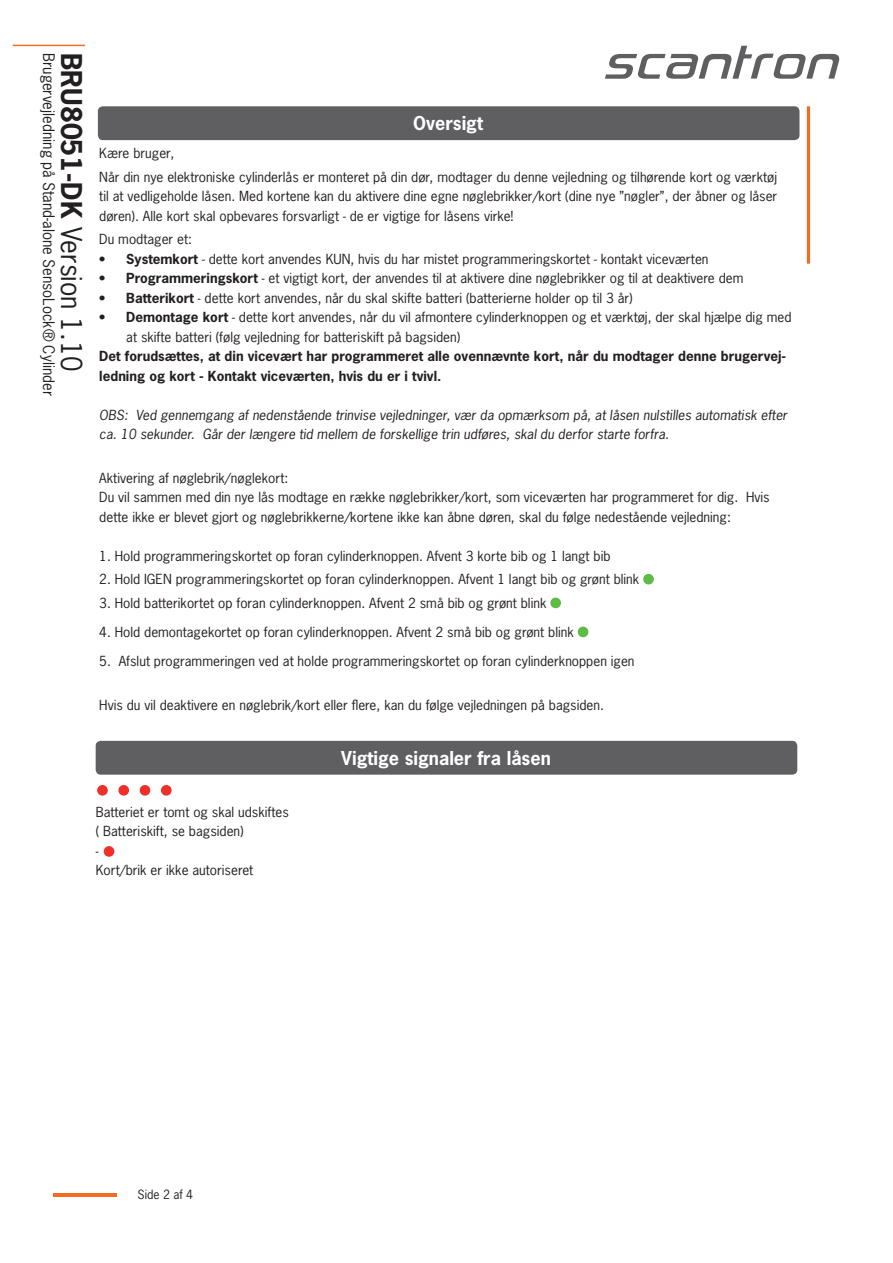
<style>
.page{position:relative;width:893px;height:1263px;background:#fff}
.page>*{position:absolute;margin:0;border:0;box-sizing:border-box;transform-origin:0 0}
.t1{font:27px "News Gothic Std";color:#231f20}
.t2{font:700 18px "News Gothic Std";color:#fff}
.t3{font:15px "News Gothic Std";color:#231f20}
.t4{font:13.05px/19.5px "News Gothic Std";color:#231f20}
.t5{font:italic 13.05px/19.5px "News Gothic Std";color:#231f20}
.t6{font:700 13.05px/19.5px "News Gothic Std";color:#231f20}
.t7{font:12px "News Gothic Std";color:#231f20}
.s1{font-weight:700}
</style>
<div class="page">
<svg style="left:605px;top:46px;width:234px;height:33px"></svg>
<hr style="left:807px;top:106px;width:3px;height:158px;background:#f36c21">
<hr style="left:13px;top:45px;width:72px;height:1px;background:#f36c21">
<hr style="left:53px;top:1193px;width:64px;height:3px;background:#f36c21">
<div style="left:644px;top:575px;width:9px;height:9px;background:#5dbb46;border-radius:50%"></div>
<div style="left:643px;top:574px;width:11px;height:10px;border:2px solid #5dbb46;border-radius:50%"></div>
<div style="left:551px;top:598px;width:9px;height:9px;background:#5dbb46;border-radius:50%"></div>
<div style="left:550px;top:598px;width:11px;height:10px;border:2px solid #5dbb46;border-radius:50%"></div>
<div style="left:578px;top:627px;width:10px;height:9px;background:#5dbb46;border-radius:50%"></div>
<div style="left:578px;top:627px;width:10px;height:10px;border:2px solid #5dbb46;border-radius:50%"></div>
<div style="left:162px;top:786px;width:9px;height:9px;background:#ee2f2a;border-radius:50%"></div>
<div style="left:161px;top:785px;width:11px;height:11px;border:2px solid #ee2f2a;border-radius:50%"></div>
<div style="left:140px;top:786px;width:10px;height:9px;background:#ee2f2a;border-radius:50%"></div>
<div style="left:140px;top:785px;width:10px;height:11px;border:2px solid #ee2f2a;border-radius:50%"></div>
<div style="left:119px;top:786px;width:9px;height:9px;background:#ee2f2a;border-radius:50%"></div>
<div style="left:118px;top:785px;width:11px;height:11px;border:2px solid #ee2f2a;border-radius:50%"></div>
<div style="left:98px;top:786px;width:9px;height:9px;background:#ee2f2a;border-radius:50%"></div>
<div style="left:97px;top:785px;width:11px;height:11px;border:2px solid #ee2f2a;border-radius:50%"></div>
<div style="left:104px;top:847px;width:10px;height:9px;background:#ee2f2a;border-radius:50%"></div>
<div style="left:104px;top:846px;width:10px;height:11px;border:2px solid #ee2f2a;border-radius:50%"></div>
<div style="left:96px;top:741px;width:700px;height:33px;background:#5f5f62;border-radius:4px"></div>
<div style="left:96px;top:741px;width:701px;height:34px;border:2px solid #5f5f62;border-radius:4px"></div>
<div style="left:99px;top:107px;width:700px;height:32px;background:#5f5f62;border-radius:4px"></div>
<div style="left:98px;top:106px;width:701px;height:34px;border:2px solid #5f5f62;border-radius:4px"></div>
<p class="t3" style="left:58px;top:53px;width:344px;rotate:90deg">Brugervejledning på Stand-alone SensoLock® Cylinder</p>
<h1 class="t1" style="left:89px;top:53px;width:320px;rotate:90deg"><span class="s1">BRU8051-DK</span> Version 1.10</h1>
<p class="t2" style="left:413px;top:111px;width:71px">Oversigt</p>
<p class="t4" style="left:99px;top:143px;width:76px">Kære bruger,</p>
<p class="t4" style="left:99px;top:167px;width:679px;text-align:justify">Når din nye elektroniske cylinderlås er monteret på din dør, modtager du denne vejledning og tilhørende kort og værktøj til at vedligeholde låsen. Med kortene kan du aktivere dine egne nøglebrikker/kort (dine nye ”nøgler”, der åbner og låser døren). Alle kort skal opbevares forsvarligt - de er vigtige for låsens virke!</p>
<p class="t4" style="left:99px;top:230px;width:94px">Du modtager et:</p>
<p class="t4" style="left:99px;top:249px;width:611px"><span class="s1">• Systemkort</span> - dette kort anvendes KUN, hvis du har mistet programmeringskortet - kontakt viceværten</p>
<p class="t4" style="left:99px;top:269px;width:646px"><span class="s1">• Programmeringskort</span> - et vigtigt kort, der anvendes til at aktivere dine nøglebrikker og til at deaktivere dem</p>
<p class="t4" style="left:99px;top:288px;width:535px"><span class="s1">• Batterikort</span> - dette kort anvendes, når du skal skifte batteri (batterierne holder op til 3 år)</p>
<p class="t4" style="left:126px;top:308px;width:667px;text-indent:-27px"><span class="s1">• Demontage kort</span> - dette kort anvendes, når du vil afmontere cylinderknoppen og et værktøj, der skal hjælpe dig med at skifte batteri (følg vejledning for batteriskift på bagsiden)</p>
<p class="t6" style="left:99px;top:347px;width:688px">Det forudsættes, at din vicevært har programmeret alle ovennævnte kort, når du modtager denne brugervej&shy;ledning og kort - Kontakt viceværten, hvis du er i tvivl.</p>
<p class="t5" style="left:99px;top:406px;width:689px">OBS: Ved gennemgang af nedenstående trinvise vejledninger, vær da opmærksom på, at låsen nulstilles automatisk efter ca. 10 sekunder. Går der længere tid mellem de forskellige trin udføres, skal du derfor starte forfra.</p>
<p class="t4" style="left:99px;top:468px;width:191px">Aktivering af nøglebrik/nøglekort:</p>
<p class="t4" style="left:99px;top:487px;width:672px">Du vil sammen med din nye lås modtage en række nøglebrikker/kort, som viceværten har programmeret for dig. Hvis dette ikke er blevet gjort og nøglebrikkerne/kortene ikke kan åbne døren, skal du følge nedestående vejledning:</p>
<p class="t4" style="left:99px;top:546px;width:513px">1. Hold programmeringskortet op foran cylinderknoppen. Afvent 3 korte bib og 1 langt bib</p>
<p class="t4" style="left:99px;top:570px;width:542px">2. Hold IGEN programmeringskortet op foran cylinderknoppen. Afvent 1 langt bib og grønt blink</p>
<p class="t4" style="left:99px;top:593px;width:449px">3. Hold batterikortet op foran cylinderknoppen. Afvent 2 små bib og grønt blink</p>
<p class="t4" style="left:99px;top:622px;width:476px">4. Hold demontagekortet op foran cylinderknoppen. Afvent 2 små bib og grønt blink</p>
<p class="t4" style="left:99px;top:651px;width:537px">5. Afslut programmeringen ved at holde programmeringskortet op foran cylinderknoppen igen</p>
<p class="t4" style="left:99px;top:695px;width:506px">Hvis du vil deaktivere en nøglebrik/kort eller flere, kan du følge vejledningen på bagsiden.</p>
<p class="t2" style="left:341px;top:746px;width:211px">Vigtige signaler fra låsen</p>
<p class="t4" style="left:96px;top:802px;width:195px">Batteriet er tomt og skal udskiftes ( Batteriskift, se bagsiden)</p>
<p class="t4" style="left:96px;top:841px;width:4px">-</p>
<p class="t4" style="left:96px;top:860px;width:159px">Kort/brik er ikke autoriseret</p>
<p class="t7" style="left:138px;top:1187px;width:57px">Side 2 af 4</p>
</div>
